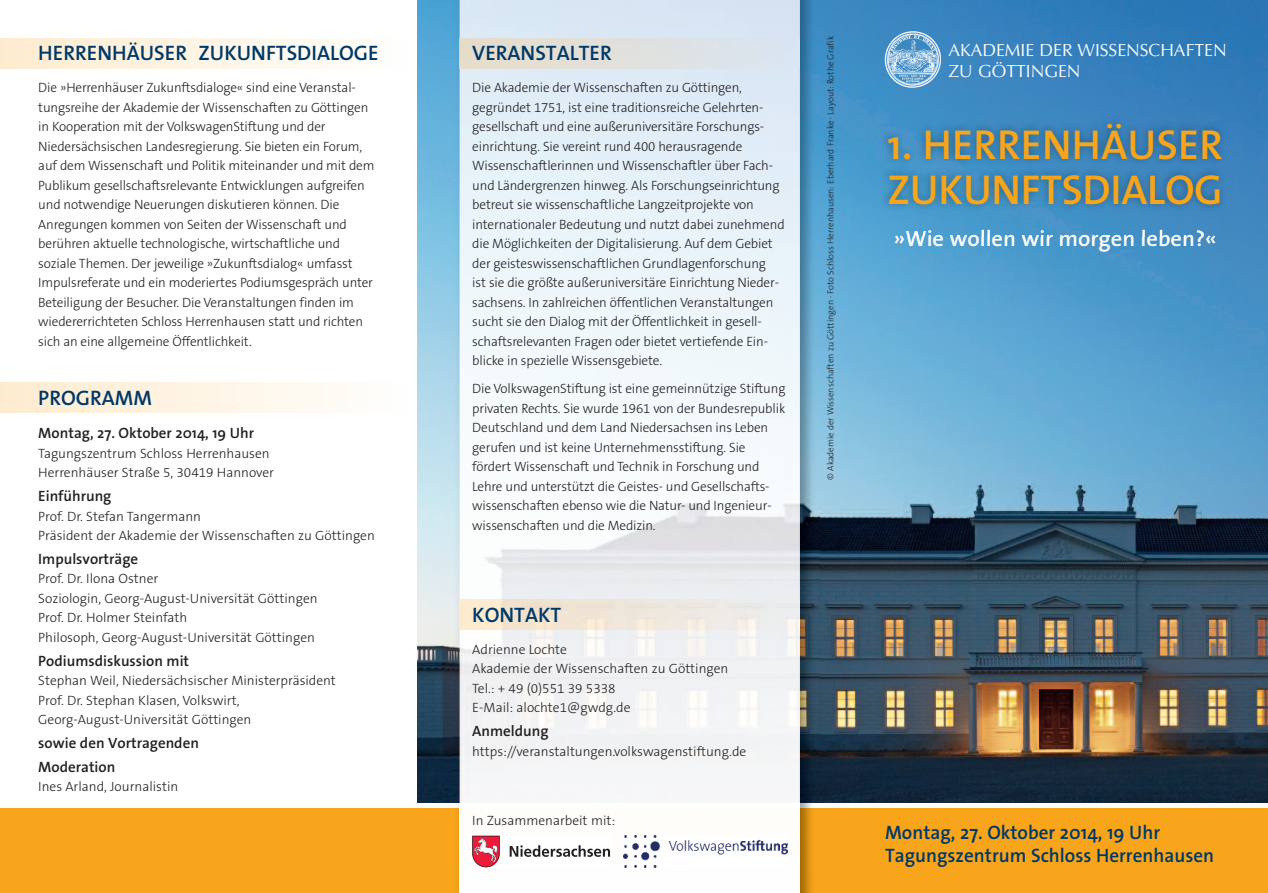
<style>
.page{position:relative;width:1268px;height:893px;background:#fff}
.page>*{position:absolute;margin:0;border:0;box-sizing:border-box;transform-origin:0 0}
.t1{font:600 42px/45px "The Sans";letter-spacing:-.005em;color:#f9a51b}
.t2{font:600 22.5px "The Sans";color:#fff}
.t3{font:600 21px "The Sans";color:#003867}
.t4{font:600 19.5px/22.5px "The Sans";color:#003867}
.t5{font:17.55px/21.6px "Optima LT";color:#fff}
.t6{font:600 15px/23.7px "The Sans";color:#231f20}
.t7{font:300 13.5px/19.5px "The Sans B3";letter-spacing:-.01em;color:#231f20}
.t8{font:300 9px "The Sans B3";color:#231f20}
</style>
<div class="page">
<img style="left:417px;top:0;width:850px;height:803px">
<div style="left:0;top:808px;width:1267px;height:85px;background:#f9a51b"></div>
<img style="left:883px;top:30px;width:57px;height:58px">
<img style="left:851px;top:112px;width:407px;height:125px">
<img style="left:894px;top:230px;width:158px;height:7px">
<img style="left:453px;top:0;width:366px;height:893px">
<img style="left:459px;top:0;width:340px;height:893px">
<div style="left:472px;top:836px;width:138px;height:31px;background:#fff"></div>
<svg style="left:509px;top:845px;width:101px;height:12px"></svg>
<svg style="left:472px;top:836px;width:27px;height:31px"></svg>
<img style="left:623px;top:836px;width:164px;height:31px">
<img style="left:459px;top:38px;width:340px;height:30px">
<img style="left:459px;top:600px;width:340px;height:30px">
<h3 class="t3" style="left:38px;top:42px;width:342px">HERRENHÄUSER ZUKUNFTSDIALOGE</h3>
<p class="t7" style="left:38px;top:79px;width:338px">Die »Herrenhäuser Zukunftsdialoge« sind eine Veranstal&shy;tungsreihe der Akademie der Wissenschaften zu Göttingen in Kooperation mit der VolkswagenStiftung und der Niedersächsischen Landesregierung. Sie bieten ein Forum, auf dem Wissenschaft und Politik miteinander und mit dem Publikum gesellschaftsrelevante Entwicklungen aufgreifen und notwendige Neuerungen diskutieren können. Die Anregungen kommen von Seiten der Wissenschaft und berühren aktuelle technologische, wirtschaftliche und soziale Themen. Der jeweilige »Zukunftsdialog« umfasst Impulsreferate und ein moderiertes Podiumsgespräch unter Beteiligung der Besucher. Die Veranstaltungen finden im wiedererrichteten Schloss Herrenhausen statt und richten sich an eine allgemeine Öffentlichkeit.</p>
<h3 class="t3" style="left:38px;top:387px;width:115px">PROGRAMM</h3>
<p class="t6" style="left:38px;top:422px;width:217px">Montag, 27. Oktober 2014, 19 Uhr</p>
<p class="t7" style="left:38px;top:444px;width:237px">Tagungszentrum Schloss Herrenhausen<br>Herrenhäuser Straße 5, 30419 Hannover</p>
<p class="t6" style="left:38px;top:485px;width:75px">Einführung</p>
<p class="t7" style="left:38px;top:507px;width:338px">Prof. Dr. Stefan Tangermann<br>Präsident der Akademie der Wissenschaften zu Göttingen</p>
<p class="t6" style="left:38px;top:548px;width:101px">Impulsvorträge</p>
<p class="t7" style="left:38px;top:570px;width:281px">Prof. Dr. Ilona Ostner<br>Soziologin, Georg-August-Universität Göttingen Prof. Dr. Holmer Steinfath<br>Philosoph, Georg-August-Universität Göttingen</p>
<p class="t6" style="left:38px;top:649px;width:152px">Podiumsdiskussion mit</p>
<p class="t7" style="left:38px;top:671px;width:299px">Stephan Weil, Niedersächsischer Ministerpräsident<br>Prof. Dr. Stephan Klasen, Volkswirt,<br>Georg-August-Universität Göttingen</p>
<p class="t6" style="left:38px;top:732px;width:162px">sowie den Vortragenden<br>Moderation</p>
<p class="t7" style="left:38px;top:777px;width:141px">Ines Arland, Journalistin</p>
<h3 class="t3" style="left:472px;top:42px;width:141px">VERANSTALTER</h3>
<p class="t7" style="left:472px;top:79px;width:314px">Die Akademie der Wissenschaften zu Göttingen, gegründet 1751, ist eine traditionsreiche Gelehrten&shy;gesellschaft und eine außeruniversitäre Forschungs&shy;einrichtung. Sie vereint rund 400 herausragende Wissenschaftlerinnen und Wissenschaftler über Fach&shy;und Ländergrenzen hinweg. Als Forschungseinrichtung betreut sie wissenschaftliche Langzeitprojekte von internationaler Bedeutung und nutzt dabei zunehmend die Möglichkeiten der Digitalisierung. Auf dem Gebiet der geisteswissenschaftlichen Grundlagenforschung<br>ist sie die größte außeruniversitäre Einrichtung Nieder&shy;sachsens. In zahlreichen öffentlichen Veranstaltungen sucht sie den Dialog mit der Öffentlichkeit in gesell&shy;schaftsrelevanten Fragen oder bietet vertiefende Ein&shy;blicke in spezielle Wissensgebiete.</p>
<p class="t7" style="left:472px;top:380px;width:314px">Die VolkswagenStiftung ist eine gemeinnützige Stiftung privaten Rechts. Sie wurde 1961 von der Bundesrepublik Deutschland und dem Land Niedersachsen ins Leben gerufen und ist keine Unternehmensstiftung. Sie fördert Wissenschaft und Technik in Forschung und Lehre und unterstützt die Geistes- und Gesellschafts&shy;wissenschaften ebenso wie die Natur- und Ingenieur&shy;wissenschaften und die Medizin.</p>
<h3 class="t3" style="left:472px;top:603px;width:90px">KONTAKT</h3>
<p class="t7" style="left:472px;top:640px;width:257px">Adrienne Lochte<br>Akademie der Wissenschaften zu Göttingen<br>Tel.: + 49 (0)551 39 5338<br>E-Mail: alochte1@gwdg.de</p>
<p class="t6" style="left:472px;top:720px;width:78px">Anmeldung</p>
<p class="t7" style="left:472px;top:742px;width:275px">https://veranstaltungen.volkswagenstiftung.de</p>
<p class="t7" style="left:472px;top:811px;width:144px">In Zusammenarbeit mit:</p>
<p class="t8" style="left:825px;top:480px;width:445px;rotate:-90deg">© Akademie der Wissenschaften zu Göttingen · Foto Schloss Herrenhausen: Eberhard Franke · Layout: Rothe Grafik</p>
<p class="t5" style="left:948px;top:41px;width:280px">AKADEMIE DER WISSENSCHAFTEN<br>ZU GÖTTINGEN</p>
<h1 class="t1" style="left:887px;top:123px;width:337px">1. HERRENHÄUSER<br>ZUKUNFTSDIALOG</h1>
<h2 class="t2" style="left:893px;top:227px;width:325px">»Wie wollen wir morgen leben?«</h2>
<h3 class="t4" style="left:884px;top:822px;width:330px">Montag, 27. Oktober 2014, 19 Uhr<br>Tagungszentrum Schloss Herrenhausen</h3>
</div>
